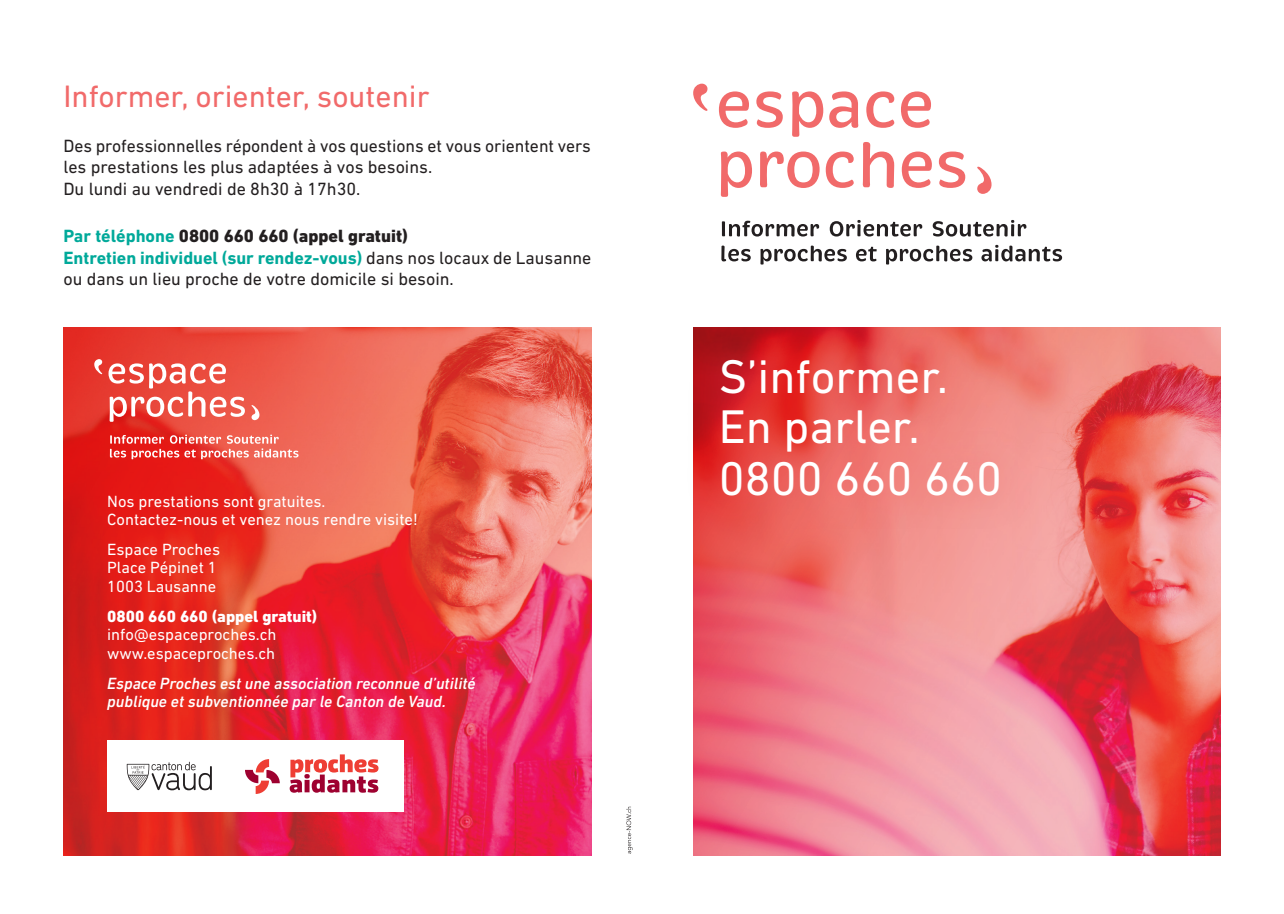
<style>
.page{position:relative;width:1284px;height:914px;background:#fff}
.page>*{position:absolute;margin:0;border:0;box-sizing:border-box;transform-origin:0 0}
.t1{font:48px/49.5px "DIN Next LT Pro";color:#fff}
.t2{font:31.5px "DIN Next LT Pro";color:#f16a6a}
.t3{font:18px/21.6px "DIN Next LT Pro";color:#231f20}
.t4{font:16.5px/18.8px "DIN Next LT Pro";color:#fff}
.t5{font:italic 500 16.5px/18.8px "DIN Next LT Pro";color:#fff}
.t6{font:800 16.5px "DIN Next LT Pro";color:#fff}
.s1{font-weight:700;color:#00a99a}
.s2{font-weight:800}
</style>
<div class="page">
<svg style="left:626px;top:806px;width:6px;height:47px"></svg>
<svg style="left:693px;top:84px;width:14px;height:27px"></svg>
<svg style="left:977px;top:167px;width:14px;height:27px"></svg>
<svg style="left:721px;top:221px;width:98px;height:15px"></svg>
<svg style="left:829px;top:220px;width:93px;height:16px"></svg>
<svg style="left:932px;top:220px;width:94px;height:16px"></svg>
<svg style="left:721px;top:245px;width:29px;height:16px"></svg>
<svg style="left:760px;top:245px;width:86px;height:19px"></svg>
<svg style="left:856px;top:246px;width:20px;height:15px"></svg>
<svg style="left:886px;top:245px;width:86px;height:19px"></svg>
<svg style="left:981px;top:245px;width:80px;height:16px"></svg>
<svg style="left:718px;top:91px;width:30px;height:37px"></svg>
<svg style="left:756px;top:91px;width:26px;height:37px"></svg>
<svg style="left:792px;top:91px;width:31px;height:46px"></svg>
<svg style="left:829px;top:91px;width:30px;height:37px"></svg>
<svg style="left:866px;top:91px;width:28px;height:37px"></svg>
<svg style="left:901px;top:91px;width:29px;height:37px"></svg>
<svg style="left:720px;top:151px;width:31px;height:46px"></svg>
<svg style="left:760px;top:151px;width:59px;height:37px"></svg>
<svg style="left:825px;top:151px;width:28px;height:37px"></svg>
<svg style="left:862px;top:142px;width:32px;height:46px"></svg>
<svg style="left:901px;top:151px;width:30px;height:37px"></svg>
<svg style="left:938px;top:151px;width:27px;height:37px"></svg>
<svg style="left:693px;top:328px;width:527px;height:527px;background:#ec777d"></svg>
<svg style="left:63px;top:328px;width:528px;height:527px;background:#e63f44"></svg>
<div style="left:685px;top:324px;width:350px;height:208px;background:#f16a6a;opacity:.75"></div>
<svg style="left:94px;top:359px;width:204px;height:100px;background:#ec655b"></svg>
<div style="left:107px;top:740px;width:297px;height:71px;background:#fff"></div>
<svg style="left:245px;top:759px;width:35px;height:35px"></svg>
<svg style="left:289px;top:754px;width:89px;height:38px"></svg>
<svg style="left:127px;top:761px;width:85px;height:29px"></svg>
<h2 class="t2" style="left:63px;top:78px;width:367px">Informer, orienter, soutenir</h2>
<p class="t3" style="left:63px;top:135px;width:529px">Des professionnelles répondent à vos questions et vous orientent vers les prestations les plus adaptées à vos besoins.<br>Du lundi au vendredi de 8h30 à 17h30.</p>
<p class="t3" style="left:63px;top:225px;width:529px"><span class="s1">Par téléphone</span> <span class="s2">0800 660 660 (appel gratuit)<br></span><span class="s1">Entretien individuel (sur rendez-vous)</span> dans nos locaux de Lausanne ou dans un lieu proche de votre domicile si besoin.</p>
<p class="t4" style="left:107px;top:491px;width:220px">Nos prestations sont gratuites.</p>
<p class="t4" style="left:107px;top:505px;width:312px;line-height:29.4px">Contactez-nous et venez nous rendre visite!<br>Espace Proches</p>
<p class="t4" style="left:107px;top:558px;width:111px">Place Pépinet 1<br>1003 Lausanne</p>
<p class="t6" style="left:107px;top:606px;width:211px">0800 660 660 (appel gratuit)</p>
<p class="t4" style="left:107px;top:625px;width:171px">info@espaceproches.ch www.espaceproches.ch</p>
<p class="t5" style="left:107px;top:673px;width:370px">Espace Proches est une association reconnue d’utilité publique et subventionnée par le Canton de Vaud.</p>
<h1 class="t1" style="left:718px;top:352px;width:231px">S’informer.<br>En parler.</h1>
<h1 class="t1" style="left:718px;top:454px;width:285px">0800 660 660</h1>
</div>
